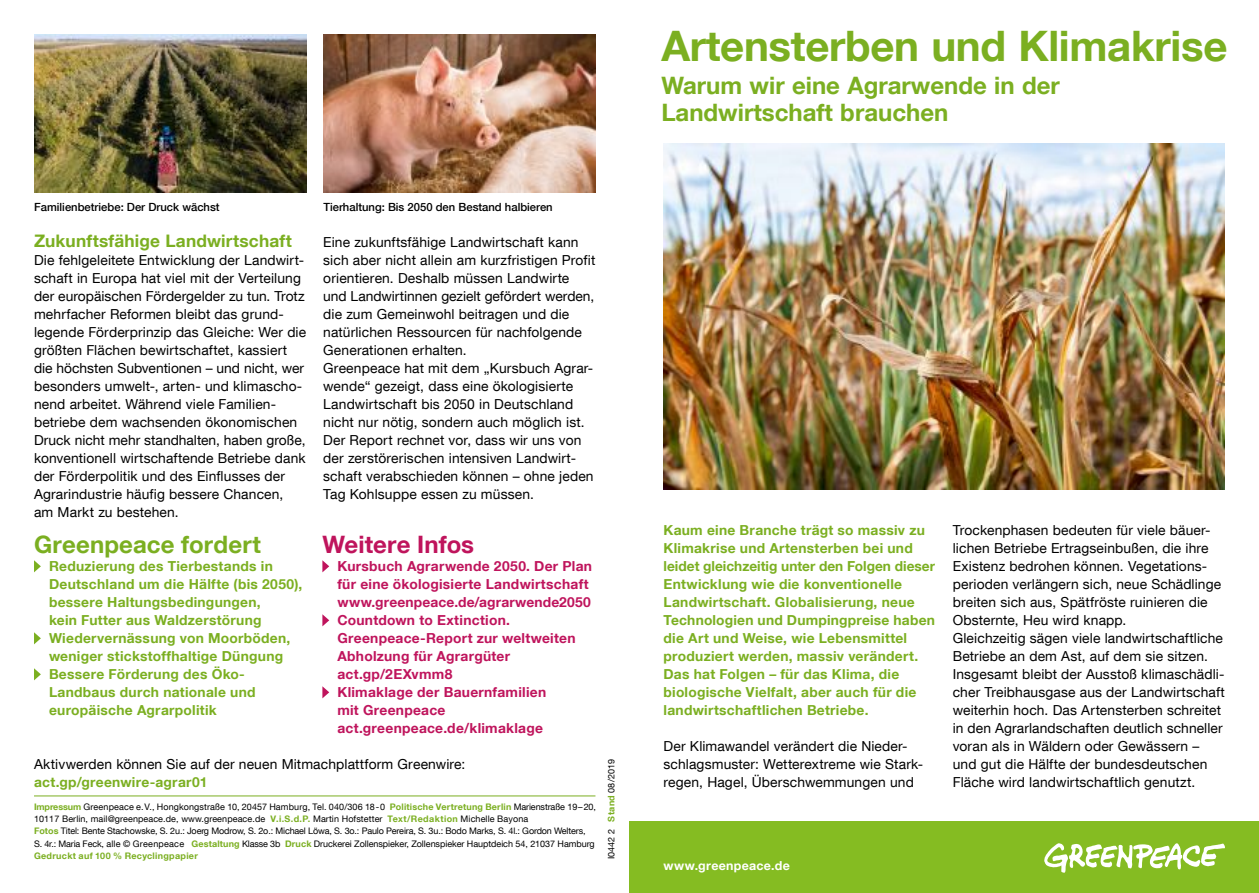
<style>
.page{position:relative;width:1259px;height:893px;background:#fff}
.page>*{position:absolute;margin:0;border:0;box-sizing:border-box;transform-origin:0 0}
.t1{font:700 42px "Helvetica Neue LT Com";letter-spacing:-.01em;color:#7baf21}
.t2{font:700 24px/27px "Helvetica Neue LT Com";color:#7baf21}
.t3{font:700 24px "Helvetica Neue LT Com";letter-spacing:.005em;color:#bf145c}
.t4{font:700 17.25px "Helvetica Neue LT Com";letter-spacing:.01em;color:#7baf21}
.t5{font:13.8px/18px "Helvetica Neue LT Com";letter-spacing:.01em;color:#000}
.t6{font:700 13.8px/18px "Helvetica Neue LT Com";letter-spacing:.02em;color:#7baf21}
.t7{font:700 13.8px/18px "Helvetica Neue LT Com";letter-spacing:.02em;color:#bf145c}
.t8{font:700 12.45px "Helvetica Neue LT Com";letter-spacing:.025em;color:#fff}
.t9{font:500 11.25px "Helvetica Neue LT Com";color:#000}
.t10{font:9px/12.1px "Helvetica Neue LT Com";letter-spacing:-.005em;color:#000}
.s1{font-weight:700;color:#7baf21}
</style>
<div class="page">
<div style="left:629px;top:821px;width:630px;height:72px;background:#85bc22"></div>
<svg style="left:1044px;top:843px;width:181px;height:30px"></svg>
<hr style="left:34px;top:796px;width:561px;height:1px;background:#7baf21">
<svg style="left:34px;top:560px;width:7px;height:12px"></svg>
<svg style="left:34px;top:632px;width:7px;height:12px"></svg>
<svg style="left:34px;top:668px;width:7px;height:12px"></svg>
<img style="left:663px;top:144px;width:562px;height:345px">
<img style="left:323px;top:34px;width:272px;height:159px">
<img style="left:34px;top:34px;width:272px;height:159px">
<svg style="left:322px;top:560px;width:7px;height:12px"></svg>
<svg style="left:322px;top:614px;width:7px;height:12px"></svg>
<svg style="left:322px;top:686px;width:7px;height:12px"></svg>
<p class="t9" style="left:34px;top:200px;width:187px">Familienbetriebe: Der Druck wächst</p>
<p class="t9" style="left:323px;top:200px;width:231px">Tierhaltung: Bis 2050 den Bestand halbieren</p>
<p class="t4" style="left:34px;top:230px;width:259px">Zukunftsfähige Landwirtschaft</p>
<p class="t5" style="left:34px;top:251px;width:274px">Die fehlgeleitete Entwicklung der Landwirt&shy;schaft in Europa hat viel mit der Verteilung der europäischen Fördergelder zu tun. Trotz mehrfacher Reformen bleibt das grund&shy;legende Förderprinzip das Gleiche: Wer die größten Flächen bewirtschaftet, kassiert die höchsten Subventionen – und nicht, wer besonders umwelt-, arten- und klimascho&shy;nend arbeitet. Während viele Familien&shy;betriebe dem wachsenden ökonomischen Druck nicht mehr standhalten, haben große, konventionell wirtschaftende Betriebe dank der Förderpolitik und des Einflusses der Agrarindustrie häufig bessere Chancen, am Markt zu bestehen.</p>
<h2 class="t2" style="left:34px;top:530px;width:228px">Greenpeace fordert</h2>
<p class="t6" style="left:49px;top:557px;width:255px">Reduzierung des Tierbestands in<br>Deutschland um die Hälfte (bis 2050), bessere Haltungsbedingungen,<br>kein Futter aus Waldzerstörung<br>Wiedervernässung von Moorböden, weniger stickstoffhaltige Düngung<br>Bessere Förderung des Öko-<br>Landbaus durch nationale und europäische Agrarpolitik</p>
<p class="t5" style="left:323px;top:233px;width:274px">Eine zukunftsfähige Landwirtschaft kann sich aber nicht allein am kurzfristigen Profit orientieren. Deshalb müssen Landwirte und Landwirtinnen gezielt gefördert werden, die zum Gemeinwohl beitragen und die natürlichen Ressourcen für nachfolgende Generationen erhalten.<br>Greenpeace hat mit dem „Kursbuch Agrar&shy;wende“ gezeigt, dass eine ökologisierte Landwirtschaft bis 2050 in Deutschland nicht nur nötig, sondern auch möglich ist.<br>Der Report rechnet vor, dass wir uns von der zerstörerischen intensiven Landwirt&shy;schaft verabschieden können – ohne jeden Tag Kohlsuppe essen zu müssen.</p>
<h2 class="t3" style="left:322px;top:529px;width:153px">Weitere Infos</h2>
<p class="t7" style="left:337px;top:557px;width:256px">Kursbuch Agrarwende 2050. Der Plan für eine ökologisierte Landwirtschaft www.greenpeace.de/agrarwende2050<br>Countdown to Extinction.<br>Greenpeace-Report zur weltweiten<br>Abholzung für Agrargüter act.gp/2EXvmm8<br>Klimaklage der Bauernfamilien<br>mit Greenpeace act.greenpeace.de/klimaklage</p>
<p class="t5" style="left:34px;top:755px;width:433px">Aktivwerden können Sie auf der neuen Mitmachplattform Greenwire:</p>
<p class="t6" style="left:34px;top:772px;width:175px">act.gp/greenwire-agrar01</p>
<p class="t10" style="left:34px;top:801px;width:563px"><span class="s1">Impressum</span> Greenpeace e.V., Hongkongstraße 10, 20457 Hamburg, Tel. 040/306 18-0 <span class="s1">Politische Vertretung Berlin</span> Marienstraße 19–20, 10117 Berlin, mail@greenpeace.de, www.greenpeace.de <span class="s1">V.i.S.d.P.</span> Martin Hofstetter <span class="s1">Text/Redaktion</span> Michelle Bayona<br><span class="s1">Fotos</span> Titel: Bente Stachowske, S. 2u.: Joerg Modrow, S. 2o.: Michael Löwa, S. 3o.: Paulo Pereira, S. 3u.: Bodo Marks, S. 4l.: Gordon Welters, S. 4r.: Maria Feck, alle © Greenpeace <span class="s1">Gestaltung</span> Klasse 3b <span class="s1">Druck</span> Druckerei Zollenspieker, Zollenspieker Hauptdeich 54, 21037 Hamburg <span class="s1">Gedruckt auf 100 % Recyclingpapier</span></p>
<p class="t10" style="left:605px;top:859px;width:102px;rotate:-90deg">I0442 2 <span class="s1">Stand</span> 08/2019</p>
<h1 class="t1" style="left:661px;top:19px;width:567px">Artensterben und Klimakrise</h1>
<h2 class="t2" style="left:661px;top:71px;width:400px">Warum wir eine Agrarwende in der<br>Landwirtschaft brauchen</h2>
<p class="t6" style="left:663px;top:521px;width:273px">Kaum eine Branche trägt so massiv zu Klimakrise und Artensterben bei und leidet gleichzeitig unter den Folgen dieser Entwicklung wie die konventionelle Landwirtschaft. Globalisierung, neue Technologien und Dumpingpreise haben die Art und Weise, wie Lebensmittel produziert werden, massiv verändert.<br>Das hat Folgen – für das Klima, die biologische Vielfalt, aber auch für die landwirtschaftlichen Betriebe.</p>
<p class="t5" style="left:663px;top:737px;width:261px">Der Klimawandel verändert die Nieder&shy;schlagsmuster: Wetterextreme wie Stark&shy;regen, Hagel, Überschwemmungen und</p>
<p class="t5" style="left:952px;top:521px;width:274px">Trockenphasen bedeuten für viele bäuer&shy;lichen Betriebe Ertragseinbußen, die ihre Existenz bedrohen können. Vegetations&shy;perioden verlängern sich, neue Schädlinge breiten sich aus, Spätfröste ruinieren die Obsternte, Heu wird knapp.<br>Gleichzeitig sägen viele landwirtschaftliche Betriebe an dem Ast, auf dem sie sitzen.<br>Insgesamt bleibt der Ausstoß klimaschädli&shy;cher Treibhausgase aus der Landwirtschaft weiterhin hoch. Das Artensterben schreitet in den Agrarlandschaften deutlich schneller voran als in Wäldern oder Gewässern – und gut die Hälfte der bundesdeutschen Fläche wird landwirtschaftlich genutzt.</p>
<p class="t8" style="left:663px;top:857px;width:128px">www.greenpeace.de</p>
</div>
